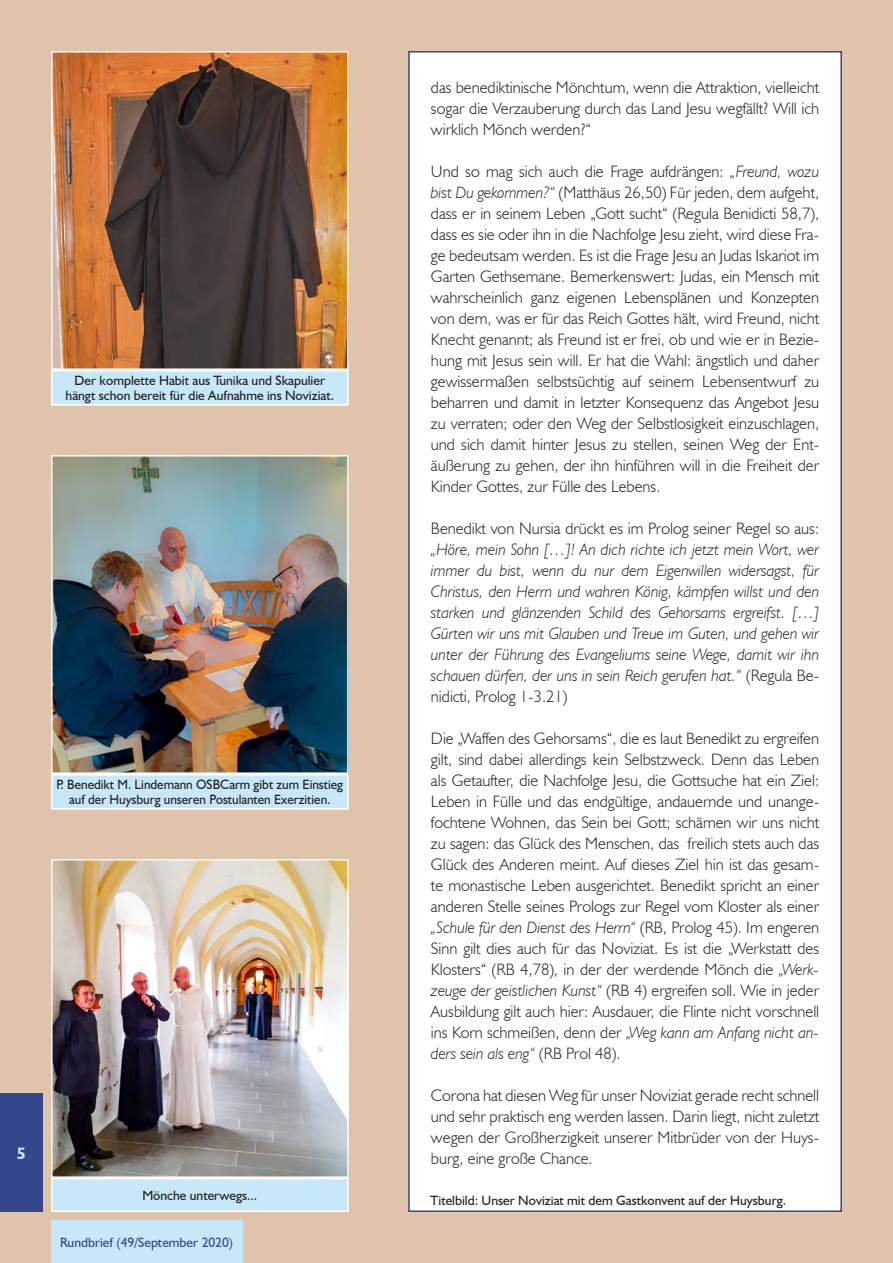
<style>
.page{position:relative;width:893px;height:1263px;background:#dfc3aa}
.page>*{position:absolute;margin:0;border:0;box-sizing:border-box;transform-origin:0 0}
.Haupttexte_Blocksatz{font:300 16.5px/21px "Humanist 521 BT";color:#231f20;text-align:justify}
.Haupttexte_Blocksatz-2{font:italic 300 16.5px/21px "Humanist 521 BT";color:#231f20;text-align:justify}
.t1{font:700 16.5px "Humanist 521 BT";color:#c6e8f9}
.Bildunterschrift{font:13.5px/15px "Humanist 521 BT";color:#231f20;text-align:center}
.t2{font:13.5px "Humanist 521 BT";color:#35478c}
.s1{font-style:italic}
.s2{font-style:normal}
</style>
<div class="page">
<div style="left:409px;top:52px;width:432px;height:1159px;background:#fff"></div>
<img style="left:54px;top:54px;width:292px;height:313px">
<div style="left:51px;top:51px;width:298px;height:319px;border:2px solid #fff"></div>
<div style="left:52px;top:371px;width:296px;height:34px;background:#c6e8f9"></div>
<div style="left:51px;top:370px;width:298px;height:36px;border:2px solid #fff"></div>
<img style="left:54px;top:458px;width:292px;height:313px">
<div style="left:51px;top:455px;width:298px;height:319px;border:2px solid #fff"></div>
<div style="left:52px;top:775px;width:296px;height:34px;background:#c6e8f9"></div>
<div style="left:51px;top:774px;width:298px;height:36px;border:2px solid #fff"></div>
<img style="left:54px;top:862px;width:292px;height:313px">
<div style="left:51px;top:859px;width:298px;height:319px;border:2px solid #fff"></div>
<div style="left:52px;top:1179px;width:296px;height:32px;background:#c6e8f9"></div>
<div style="left:51px;top:1178px;width:298px;height:34px;border:2px solid #fff"></div>
<div style="left:51px;top:1220px;width:191px;height:43px;background:#c6e8f9"></div>
<div style="left:0;top:1093px;width:43px;height:119px;background:#35478c"></div>
<p class="t1" style="left:17px;top:1143px;width:10px">5</p>
<p class="Bildunterschrift" style="left:66px;top:373px;width:270px">Der komplette Habit aus Tunika und Skapulier hängt schon bereit für die Aufnahme ins Noviziat.</p>
<p class="Bildunterschrift" style="left:57px;top:777px;width:288px">P. Benedikt M. Lindemann OSBCarm gibt zum Einstieg auf der Huysburg unseren Postulanten Exerzitien.</p>
<p class="Haupttexte_Blocksatz" style="left:431px;top:77px;width:390px">das benediktinische Mönchtum, wenn die Attraktion, vielleicht sogar die Verzauberung durch das Land Jesu wegfällt? Will ich wirklich Mönch werden?“</p>
<p class="Haupttexte_Blocksatz" style="left:431px;top:161px;width:390px">Und so mag sich auch die Frage aufdrängen: <span class="s1">„Freund, wozu bist Du gekommen?“</span> (Matthäus 26,50) Für jeden, dem aufgeht, dass er in seinem Leben „Gott sucht“ (Regula Benidicti 58,7), dass es sie oder ihn in die Nachfolge Jesu zieht, wird diese Fra&shy;ge bedeutsam werden. Es ist die Frage Jesu an Judas Iskariot im Garten Gethsemane. Bemerkenswert: Judas, ein Mensch mit wahrscheinlich ganz eigenen Lebensplänen und Konzepten von dem, was er für das Reich Gottes hält, wird Freund, nicht Knecht genannt; als Freund ist er frei, ob und wie er in Bezie&shy;hung mit Jesus sein will. Er hat die Wahl: ängstlich und daher gewissermaßen selbstsüchtig auf seinem Lebensentwurf zu beharren und damit in letzter Konsequenz das Angebot Jesu zu verraten; oder den Weg der Selbstlosigkeit einzuschlagen, und sich damit hinter Jesus zu stellen, seinen Weg der Ent&shy;äußerung zu gehen, der ihn hinführen will in die Freiheit der Kinder Gottes, zur Fülle des Lebens.</p>
<p class="Haupttexte_Blocksatz-2" style="left:431px;top:518px;width:390px"><span class="s2">Benedikt von Nursia drückt es im Prolog seiner Regel so aus: </span>„Höre, mein Sohn […]! An dich richte ich jetzt mein Wort, wer immer du bist, wenn du nur dem Eigenwillen widersagst, für Christus, den Herrn und wahren König, kämpfen willst und den starken und glänzenden Schild des Gehorsams ergreifst. […] Gürten wir uns mit Glauben und Treue im Guten, und gehen wir unter der Führung des Evangeliums seine Wege, damit wir ihn schauen dürfen, der uns in sein Reich gerufen hat.“ <span class="s2">(Regula Be&shy;nidicti, Prolog 1-3.21)</span></p>
<p class="Haupttexte_Blocksatz" style="left:431px;top:728px;width:390px">Die „Waffen des Gehorsams“, die es laut Benedikt zu ergreifen gilt, sind dabei allerdings kein Selbstzweck. Denn das Leben als Getaufter, die Nachfolge Jesu, die Gottsuche hat ein Ziel:<br>Leben in Fülle und das endgültige, andauernde und unange&shy;fochtene Wohnen, das Sein bei Gott; schämen wir uns nicht zu sagen: das Glück des Menschen, das freilich stets auch das Glück des Anderen meint. Auf dieses Ziel hin ist das gesam&shy;te monastische Leben ausgerichtet. Benedikt spricht an einer anderen Stelle seines Prologs zur Regel vom Kloster als einer <span class="s1">„Schule für den Dienst des Herrn“</span> (RB, Prolog 45). Im engeren Sinn gilt dies auch für das Noviziat. Es ist die „Werkstatt des Klosters“ (RB 4,78), in der der werdende Mönch die <span class="s1">„Werk&shy;zeuge der geistlichen Kunst“</span> (RB 4) ergreifen soll. Wie in jeder Ausbildung gilt auch hier: Ausdauer, die Flinte nicht vorschnell ins Korn schmeißen, denn der <span class="s1">„Weg kann am Anfang nicht an&shy;ders sein als eng“</span> (RB Prol 48).</p>
<p class="Haupttexte_Blocksatz" style="left:431px;top:1085px;width:390px">Corona hat diesen Weg für unser Noviziat gerade recht schnell und sehr praktisch eng werden lassen. Darin liegt, nicht zuletzt wegen der Großherzigkeit unserer Mitbrüder von der Huys&shy;burg, eine große Chance.</p>
<p class="Bildunterschrift" style="left:142px;top:1188px;width:117px">Mönche unterwegs...</p>
<p class="Bildunterschrift" style="left:430px;top:1193px;width:357px">Titelbild: Unser Noviziat mit dem Gastkonvent auf der Huysburg.</p>
<p class="t2" style="left:60px;top:1234px;width:174px">Rundbrief (49/September 2020)</p>
</div>
